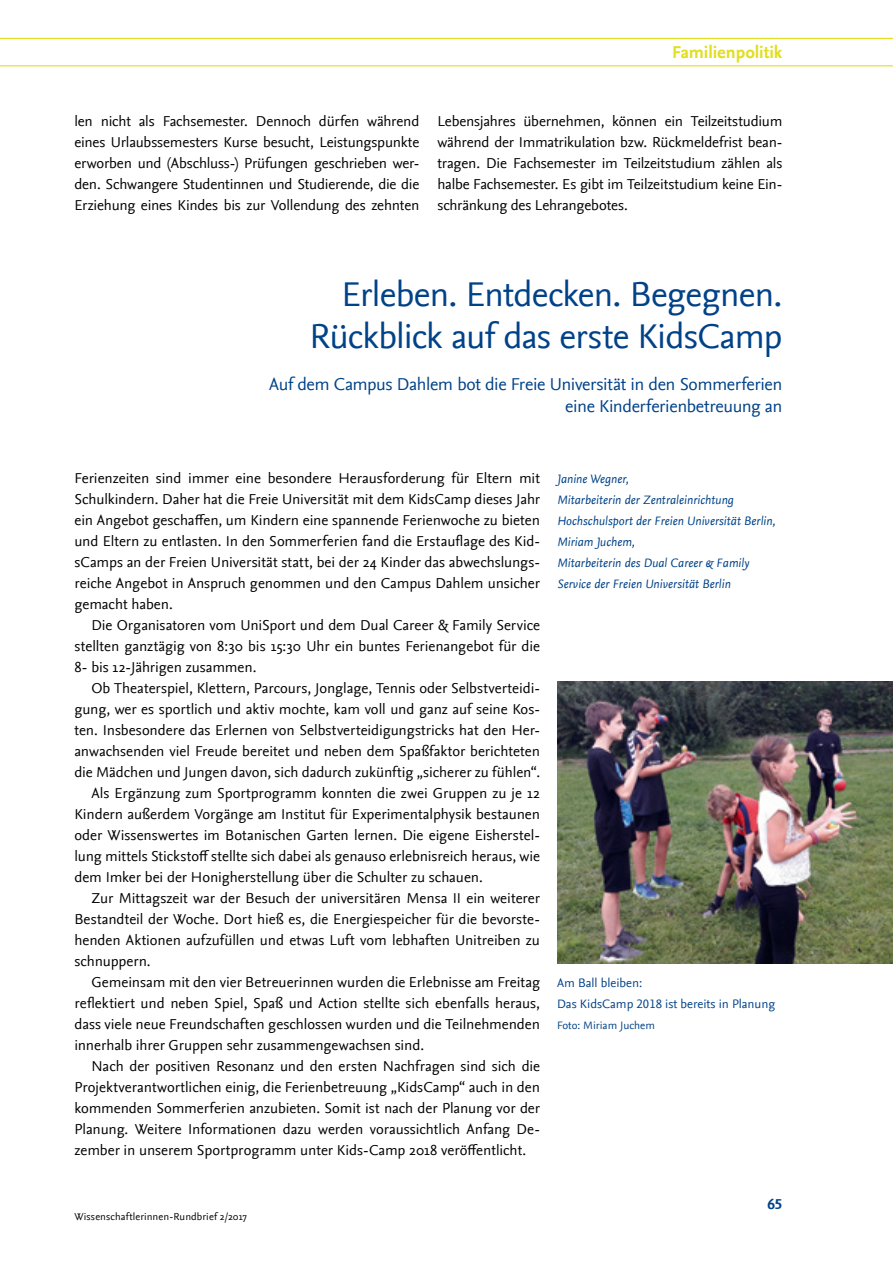
<style>
.page{position:relative;width:893px;height:1263px;background:#fff}
.page>*{position:absolute;margin:0;border:0;box-sizing:border-box;transform-origin:0 0}
.t1{font:36px/42px "Nexus Sans";letter-spacing:-.025em;color:#004288;text-align:right}
.t2{font:18px/21.6px "Nexus Sans";letter-spacing:-.02em;color:#004288;text-align:right}
.t3{font:700 18px "Nexus Sans";letter-spacing:-.005em;color:#e1de1f}
.t4{font:15px/21px "Nexus Sans";color:#000;text-align:justify}
.t5{font:700 15px "Nexus Sans TF";color:#004288}
.t6{font:italic 12.75px/21px "Nexus Sans";color:#004288}
.t7{font:12.75px/21px "Nexus Sans TF";color:#004288}
.t8{font:11.25px "Nexus Sans TF";color:#004288}
.t9{font:10.5px "Nexus Sans";letter-spacing:.01em;color:#000}
</style>
<div class="page">
<hr style="left:0;top:65px;width:893px;height:1px;background:#e0de20">
<hr style="left:0;top:38px;width:893px;height:1px;background:#e0de20">
<img style="left:557px;top:681px;width:336px;height:283px">
<p class="t3" style="left:672px;top:42px;width:112px">Familienpolitik</p>
<p class="t4" style="left:74px;top:111px;width:346px">len nicht als Fachsemester. Dennoch dürfen während eines Urlaubssemesters Kurse besucht, Leistungspunkte erworben und (Abschluss-) Prüfungen geschrieben wer&shy;den. Schwangere Studentinnen und Studierende, die die Erziehung eines Kindes bis zur Vollendung des zehnten</p>
<p class="t4" style="left:437px;top:111px;width:347px">Lebensjahres übernehmen, können ein Teilzeitstudium während der Immatrikulation bzw. Rückmeldefrist bean&shy;tragen. Die Fachsemester im Teilzeitstudium zählen als halbe Fachsemester. Es gibt im Teilzeitstudium keine Ein&shy;schränkung des Lehrangebotes.</p>
<h1 class="t1" style="left:310px;top:274px;width:474px">Erleben. Entdecken. Begegnen.<br>Rückblick auf das erste KidsCamp</h1>
<p class="t2" style="left:269px;top:374px;width:515px">Auf dem Campus Dahlem bot die Freie Universität in den Sommerferien eine Kinderferienbetreuung an</p>
<p class="t4" style="left:74px;top:468px;width:467px">Ferienzeiten sind immer eine besondere Herausforderung für Eltern mit Schulkindern. Daher hat die Freie Universität mit dem KidsCamp dieses Jahr ein Angebot geschaffen, um Kindern eine spannende Ferienwoche zu bieten und Eltern zu entlasten. In den Sommerferien fand die Erstauflage des Kid&shy;sCamps an der Freien Universität statt, bei der 24 Kinder das abwechslungs&shy;reiche Angebot in Anspruch genommen und den Campus Dahlem unsicher gemacht haben.</p>
<p class="t4" style="left:74px;top:615px;width:467px;text-indent:17px">Die Organisatoren vom UniSport und dem Dual Career &amp; Family Service stellten ganztägig von 8:30 bis 15:30 Uhr ein buntes Ferienangebot für die 8- bis 12-Jährigen zusammen.</p>
<p class="t4" style="left:91px;top:678px;width:450px">Ob Theaterspiel, Klettern, Parcours, Jonglage, Tennis oder Selbstverteidi-</p>
<p class="t4" style="left:74px;top:699px;width:467px">gung, wer es sportlich und aktiv mochte, kam voll und ganz auf seine Kos-</p>
<p class="t4" style="left:74px;top:720px;width:467px">ten. Insbesondere das Erlernen von Selbstverteidigungstricks hat den Her-</p>
<p class="t4" style="left:74px;top:741px;width:467px">anwachsenden viel Freude bereitet und neben dem Spaßfaktor berichteten</p>
<p class="t4" style="left:74px;top:762px;width:467px">die Mädchen und Jungen davon, sich dadurch zukünftig „sicherer zu fühlen“.</p>
<p class="t4" style="left:91px;top:783px;width:450px">Als Ergänzung zum Sportprogramm konnten die zwei Gruppen zu je 12</p>
<p class="t4" style="left:74px;top:804px;width:467px">Kindern außerdem Vorgänge am Institut für Experimentalphysik bestaunen</p>
<p class="t4" style="left:74px;top:825px;width:467px">oder Wissenswertes im Botanischen Garten lernen. Die eigene Eisherstel-</p>
<p class="t4" style="left:74px;top:846px;width:467px">lung mittels Stickstoff stellte sich dabei als genauso erlebnisreich heraus, wie</p>
<p class="t4" style="left:74px;top:867px;width:410px">dem Imker bei der Honigherstellung über die Schulter zu schauen.</p>
<p class="t4" style="left:91px;top:888px;width:450px">Zur Mittagszeit war der Besuch der universitären Mensa II ein weiterer</p>
<p class="t4" style="left:74px;top:909px;width:467px">Bestandteil der Woche. Dort hieß es, die Energiespeicher für die bevorste-</p>
<p class="t4" style="left:74px;top:930px;width:467px">henden Aktionen aufzufüllen und etwas Luft vom lebhaften Unitreiben zu</p>
<p class="t4" style="left:74px;top:951px;width:78px">schnuppern.</p>
<p class="t4" style="left:91px;top:972px;width:450px">Gemeinsam mit den vier Betreuerinnen wurden die Erlebnisse am Freitag</p>
<p class="t4" style="left:74px;top:993px;width:467px">reflektiert und neben Spiel, Spaß und Action stellte sich ebenfalls heraus,</p>
<p class="t4" style="left:74px;top:1014px;width:467px">dass viele neue Freundschaften geschlossen wurden und die Teilnehmenden</p>
<p class="t4" style="left:74px;top:1035px;width:351px">innerhalb ihrer Gruppen sehr zusammengewachsen sind.</p>
<p class="t4" style="left:91px;top:1056px;width:450px">Nach der positiven Resonanz und den ersten Nachfragen sind sich die</p>
<p class="t4" style="left:74px;top:1077px;width:467px">Projektverantwortlichen einig, die Ferienbetreuung „KidsCamp“ auch in den</p>
<p class="t4" style="left:74px;top:1098px;width:467px">kommenden Sommerferien anzubieten. Somit ist nach der Planung vor der</p>
<p class="t4" style="left:74px;top:1119px;width:467px">Planung. Weitere Informationen dazu werden voraussichtlich Anfang De-</p>
<p class="t4" style="left:74px;top:1140px;width:453px">zember in unserem Sportprogramm unter Kids-Camp 2018 veröffentlicht.</p>
<p class="t6" style="left:557px;top:469px;width:220px">Janine Wegner,<br>Mitarbeiterin der Zentraleinrichtung<br>Hochschulsport der Freien Universität Berlin,<br>Miriam Juchem,<br>Mitarbeiterin des Dual Career &amp; Family<br>Service der Freien Universität Berlin</p>
<p class="t7" style="left:557px;top:972px;width:220px">Am Ball bleiben:<br>Das KidsCamp 2018 ist bereits in Planung</p>
<p class="t8" style="left:557px;top:1019px;width:99px">Foto: Miriam Juchem</p>
<p class="t9" style="left:74px;top:1211px;width:174px">Wissenschaftlerinnen-Rundbrief 2/2017</p>
<p class="t5" style="left:767px;top:1196px;width:16px">65</p>
</div>
